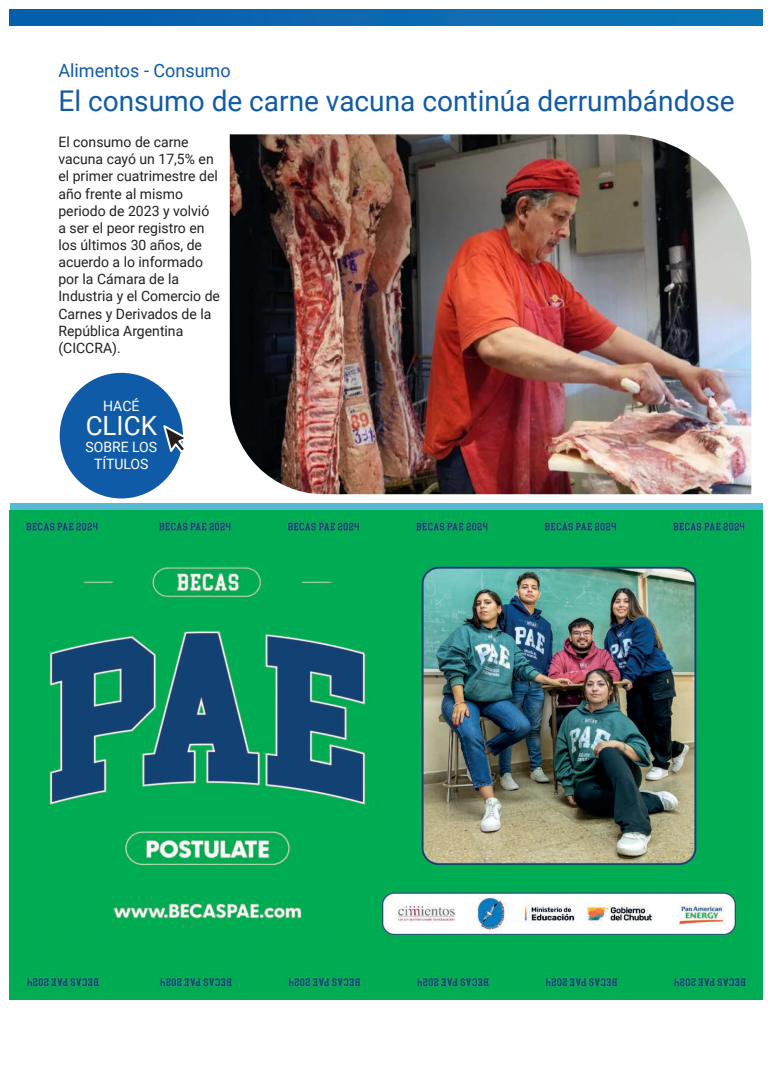
<style>
.page{position:relative;width:772px;height:1080px;background:#fff}
.page>*{position:absolute;margin:0;border:0;box-sizing:border-box;transform-origin:0 0}
.t1{font:28.6px "Roboto";color:#105ba7}
.t2{font:26.5px "Roboto";color:#fff}
.t3{font:18.4px "Roboto";color:#105ba7}
.t4{font:14.3px/17.1px "Roboto";color:#231f20}
.t5{font:14.3px/17.1px "Roboto";color:#fff;text-align:center}
</style>
<div class="page">
<img style="left:229px;top:134px;width:521px;height:360px">
<div style="left:10px;top:504px;width:751px;height:6px;background:#54b9d1"></div>
<div style="left:10px;top:10px;width:751px;height:15px;background:#0869b2"></div>
<img style="left:10px;top:510px;width:751px;height:489px">
<div style="left:60px;top:373px;width:123px;height:125px;background:#105ba7;border-radius:50%"></div>
<svg style="left:163px;top:422px;width:21px;height:34px"></svg>
<p class="t3" style="left:58px;top:57px;width:174px">Alimentos - Consumo</p>
<p class="t1" style="left:58px;top:81px;width:677px">El consumo de carne vacuna continúa derrumbándose</p>
<p class="t4" style="left:58px;top:133px;width:163px">El consumo de carne vacuna cayó un 17,5% en el primer cuatrimestre del año frente al mismo periodo de 2023 y volvió a ser el peor registro en los últimos 30 años, de acuerdo a lo informado por la Cámara de la<br>Industria y el Comercio de<br>Carnes y Derivados de la<br>República Argentina (CICCRA).</p>
<p class="t5" style="left:103px;top:397px;width:38px">HACÉ</p>
<p class="t2" style="left:86px;top:407px;width:73px">CLICK</p>
<p class="t5" style="left:85px;top:438px;width:73px">SOBRE LOS<br>TÍTULOS</p>
</div>
